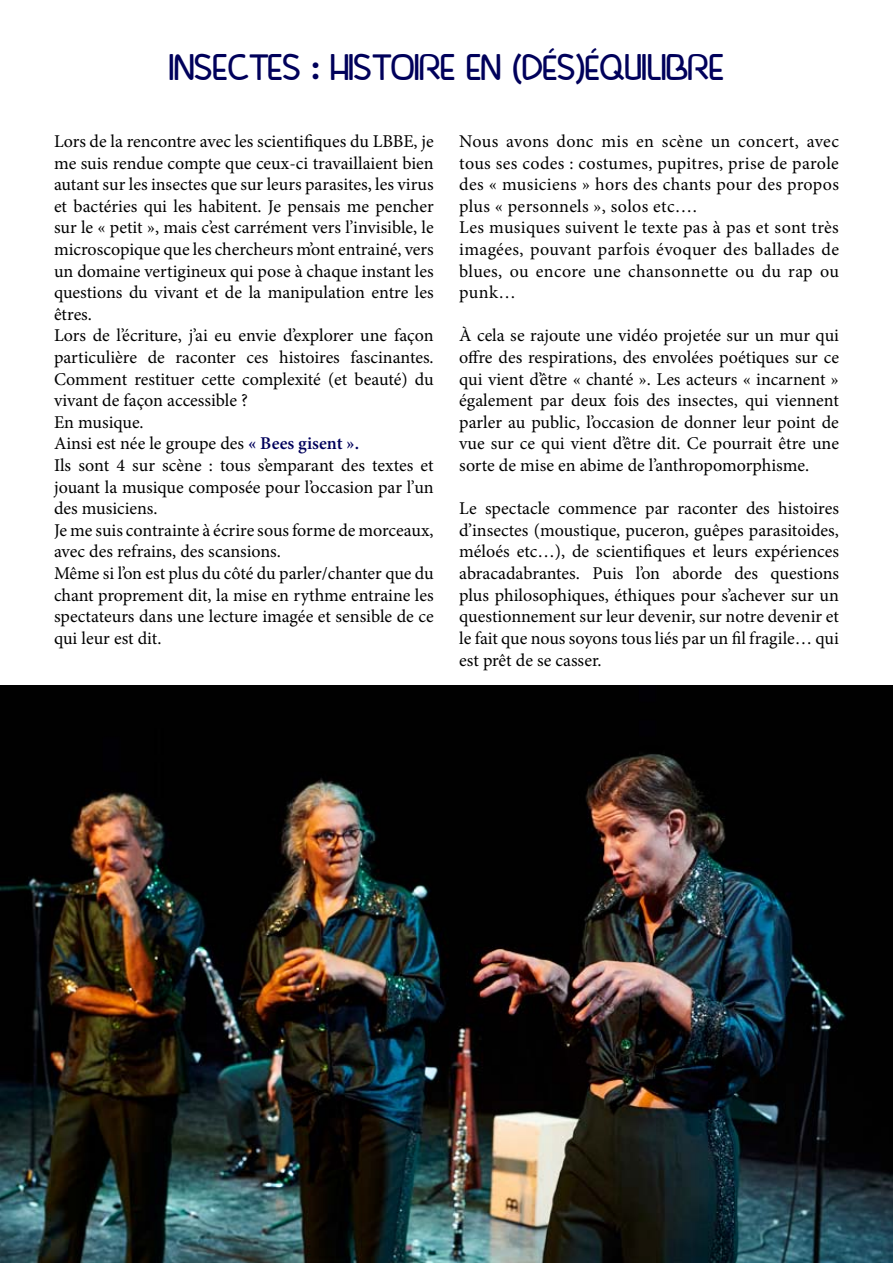
<style>
.page{position:relative;width:893px;height:1263px;background:#fff}
.page>*{position:absolute;margin:0;border:0;box-sizing:border-box;transform-origin:0 0}
.t1{font:45px "beside";color:#00015b}
.t2{font:18px/21.6px "Minion Pro";color:#000;text-align:justify}
.t3{font:18px/21.6px "Minion Pro";letter-spacing:.02em;color:#000}
.s1{font-weight:600;color:#00015b}
</style>
<div class="page">
<img style="left:0;top:686px;width:893px;height:577px">
<h1 class="t1" style="left:169px;top:46px;width:537px">INSECTES : HISTOIRE EN (DÉS)ÉQUILIBRE</h1>
<p class="t2" style="left:54px;top:131px;width:381px;text-align:left">Lors de la rencontre avec les scientifiques du LBBE, je me suis rendue compte que ceux-ci travaillaient bien autant sur les insectes que sur leurs parasites, les virus et bactéries qui les habitent. Je pensais me pencher sur le « petit », mais c’est carrément vers l’invisible, le microscopique que les chercheurs m’ont entrainé, vers un domaine vertigineux qui pose à chaque instant les questions du vivant et de la manipulation entre les êtres.<br>Lors de l’écriture, j’ai eu envie d’explorer une façon particulière de raconter ces histoires fascinantes.<br>Comment restituer cette complexité (et beauté) du vivant de façon accessible ?<br>En musique.<br>Ainsi est née le groupe des <span class="s1">« Bees gisent ».<br></span>Ils sont 4 sur scène : tous s’emparant des textes et jouant la musique composée pour l’occasion par l’un des musiciens.<br>Je me suis contrainte à écrire sous forme de morceaux, avec des refrains, des scansions.<br>Même si l’on est plus du côté du parler/chanter que du chant proprement dit, la mise en rythme entraine les spectateurs dans une lecture imagée et sensible de ce qui leur est dit.</p>
<p class="t3" style="left:459px;top:131px;width:381px">Nous avons donc mis en scène un concert, avec tous ses codes : costumes, pupitres, prise de parole des « musiciens » hors des chants pour des propos plus « personnels », solos etc….<br>Les musiques suivent le texte pas à pas et sont très imagées, pouvant parfois évoquer des ballades de blues, ou encore une chansonnette ou du rap ou punk…</p>
<p class="t2" style="left:459px;top:325px;width:381px">À cela se rajoute une vidéo projetée sur un mur qui offre des respirations, des envolées poétiques sur ce qui vient d’être « chanté ». Les acteurs « incarnent » également par deux fois des insectes, qui viennent parler au public, l’occasion de donner leur point de vue sur ce qui vient d’être dit. Ce pourrait être une sorte de mise en abime de l’anthropomorphisme.</p>
<p class="t2" style="left:459px;top:498px;width:381px">Le spectacle commence par raconter des histoires d’insectes (moustique, puceron, guêpes parasitoides, méloés etc…), de scientifiques et leurs expériences abracadabrantes. Puis l’on aborde des questions plus philosophiques, éthiques pour s’achever sur un questionnement sur leur devenir, sur notre devenir et le fait que nous soyons tous liés par un fil fragile… qui est prêt de se casser.</p>
</div>
